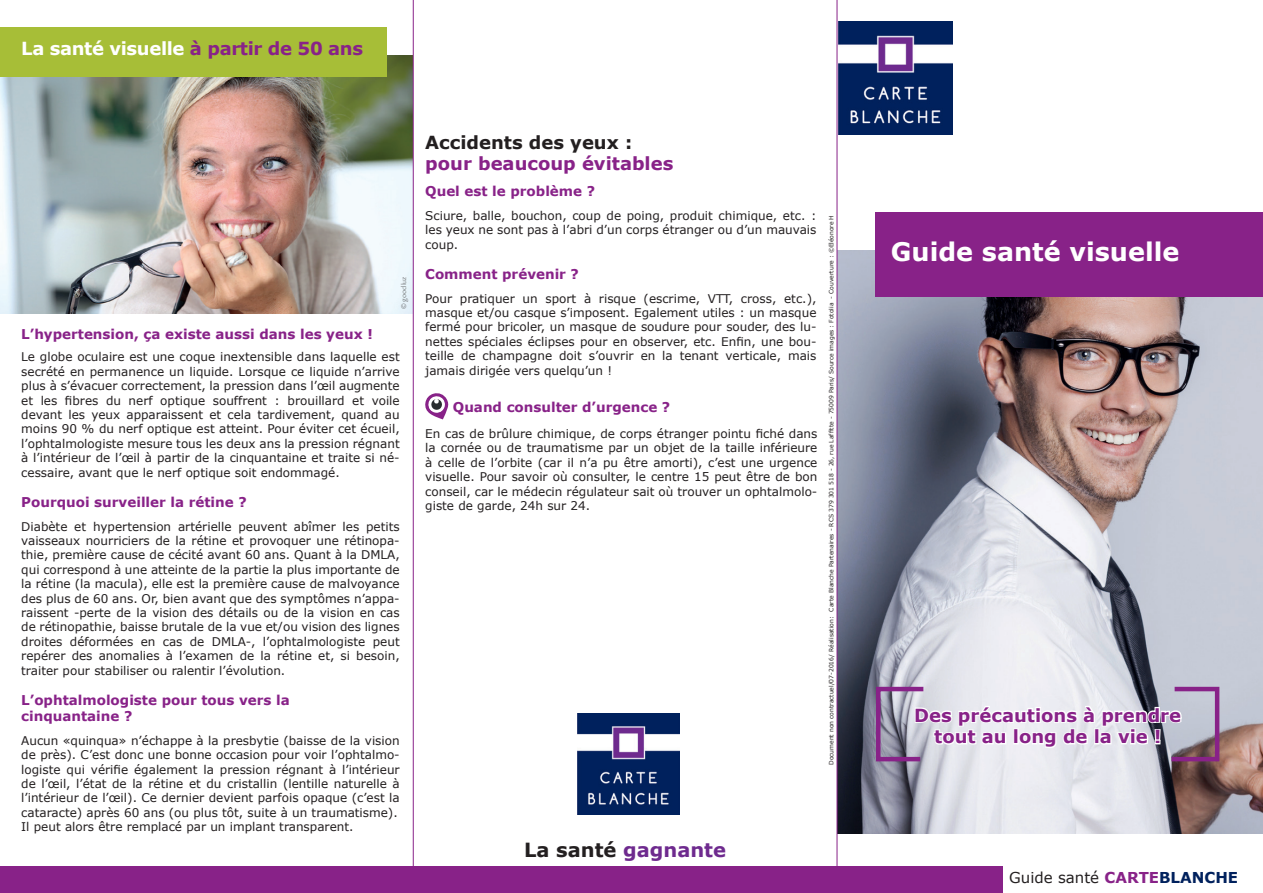
<style>
.page{position:relative;width:1263px;height:893px;background:#fff}
.page>*{position:absolute;margin:0;border:0;box-sizing:border-box;transform-origin:0 0}
.t1{font:700 25.5px "Verdana";color:#fff}
.t2{font:700 19.5px "Verdana";color:#6e2a8e}
.t3{font:700 18px/21.6px "Verdana";color:#828;text-align:center}
.t4{font:700 18px "Verdana";letter-spacing:-.02em;color:#fff}
.t5{font:700 18px "Verdana";color:#231f20}
.t6{font:15px "Verdana";color:#231f20}
.t7{font:700 13.5px/16.2px "Verdana";color:#828}
.t8{font:12px/14.4px "Verdana";color:#231f20;text-align:justify}
.t9{font:7.5px "Legacy Sans LT";color:#727477}
.t10{font:6px "Verdana";color:#231f20}
.s1{color:#828}
.s2{color:#231f20}
.s3{font-weight:700;color:#828}
.s4{font-weight:700;color:#00215d}
</style>
<div class="page">
<img style="left:838px;top:250px;width:425px;height:583px">
<img style="left:0;top:56px;width:412px;height:257px">
<img style="left:839px;top:21px;width:113px;height:114px">
<hr style="left:837px;top:0;width:1px;height:893px;background:#828">
<div style="left:876px;top:212px;width:387px;height:85px;background:#828"></div>
<div style="left:0;top:867px;width:1003px;height:26px;background:#828"></div>
<img style="left:577px;top:713px;width:102px;height:102px">
<hr style="left:413px;top:0;width:1px;height:893px;background:#828">
<div style="left:0;top:27px;width:386px;height:50px;background:#a7be37"></div>
<svg style="left:425px;top:393px;width:24px;height:26px"></svg>
<svg style="left:874px;top:684px;width:348px;height:80px"></svg>
<h3 class="t4" style="left:21px;top:35px;width:343px">La santé visuelle <span class="s1">à partir de 50 ans</span></h3>
<p class="t9" style="left:400px;top:309px;width:34px;rotate:-90deg">© goodluz</p>
<p class="t7" style="left:21px;top:326px;width:353px">L’hypertension, ça existe aussi dans les yeux !</p>
<p class="t8" style="left:21px;top:350px;width:380px">Le globe oculaire est une coque inextensible dans laquelle est secrété en permanence un liquide. Lorsque ce liquide n’arrive plus à s’évacuer correctement, la pression dans l’œil augmente et les fibres du nerf optique souffrent : brouillard et voile devant les yeux apparaissent et cela tardivement, quand au moins 90 % du nerf optique est atteint. Pour éviter cet écueil, l’ophtalmologiste mesure tous les deux ans la pression régnant à l’intérieur de l’œil à partir de la cinquantaine et traite si né&shy;cessaire, avant que le nerf optique soit endommagé.</p>
<p class="t7" style="left:21px;top:494px;width:227px">Pourquoi surveiller la rétine ?</p>
<p class="t8" style="left:21px;top:519px;width:380px">Diabète et hypertension artérielle peuvent abîmer les petits vaisseaux nourriciers de la rétine et provoquer une rétinopa&shy;thie, première cause de cécité avant 60 ans. Quant à la DMLA, qui correspond à une atteinte de la partie la plus importante de la rétine (la macula), elle est la première cause de malvoyance des plus de 60 ans. Or, bien avant que des symptômes n’appa&shy;raissent -perte de la vision des détails ou de la vision en cas de rétinopathie, baisse brutale de la vue et/ou vision des lignes droites déformées en cas de DMLA-, l’ophtalmologiste peut repérer des anomalies à l’examen de la rétine et, si besoin, traiter pour stabiliser ou ralentir l’évolution.</p>
<p class="t7" style="left:21px;top:692px;width:270px">L’ophtalmologiste pour tous vers la cinquantaine ?</p>
<p class="t8" style="left:21px;top:733px;width:380px;text-align:left">Aucun «quinqua» n’échappe à la presbytie (baisse de la vision de près). C’est donc une bonne occasion pour voir l’ophtalmo&shy;logiste qui vérifie également la pression régnant à l’intérieur de l’œil, l’état de la rétine et du cristallin (lentille naturelle à l’intérieur de l’œil). Ce dernier devient parfois opaque (c’est la cataracte) après 60 ans (ou plus tôt, suite à un traumatisme).<br>Il peut alors être remplacé par un implant transparent.</p>
<h3 class="t5" style="left:425px;top:129px;width:208px">Accidents des yeux :</h3>
<h3 class="t3" style="left:425px;top:153px;width:250px">pour beaucoup évitables</h3>
<p class="t7" style="left:425px;top:183px;width:171px">Quel est le problème ?</p>
<p class="t8" style="left:425px;top:208px;width:393px">Sciure, balle, bouchon, coup de poing, produit chimique, etc. : les yeux ne sont pas à l’abri d’un corps étranger ou d’un mauvais coup.</p>
<p class="t7" style="left:425px;top:266px;width:155px">Comment prévenir ?</p>
<p class="t8" style="left:425px;top:291px;width:393px">Pour pratiquer un sport à risque (escrime, VTT, cross, etc.), masque et/ou casque s’imposent. Egalement utiles : un masque fermé pour bricoler, un masque de soudure pour souder, des lu&shy;nettes spéciales éclipses pour en observer, etc. Enfin, une bou&shy;teille de champagne doit s’ouvrir en la tenant verticale, mais jamais dirigée vers quelqu’un !</p>
<p class="t7" style="left:453px;top:399px;width:219px">Quand consulter d’urgence ?</p>
<p class="t8" style="left:425px;top:426px;width:394px">En cas de brûlure chimique, de corps étranger pointu fiché dans la cornée ou de traumatisme par un objet de la taille inférieure à celle de l’orbite (car il n’a pu être amorti), c’est une urgence visuelle. Pour savoir où consulter, le centre 15 peut être de bon conseil, car le médecin régulateur sait où trouver un ophtalmolo&shy;giste de garde, 24h sur 24.</p>
<p class="t10" style="left:827px;top:765px;width:551px;rotate:-90deg">Document non contractuel/07-2016/ Réalisation: Carte Blanche Partenaires - RCS 379 301 518 - 26, rue Laffitte - 75009 Paris/ Source images : Fotolia - Couverture : ©Eléonore H</p>
<h2 class="t2" style="left:524px;top:836px;width:204px"><span class="s2">La santé</span> gagnante</h2>
<h1 class="t1" style="left:891px;top:234px;width:290px">Guide santé visuelle</h1>
<h3 class="t3" style="left:914px;top:704px;width:268px">Des précautions à prendre tout au long de la vie !</h3>
<p class="t6" style="left:1009px;top:867px;width:230px">Guide santé <span class="s3">CARTE</span><span class="s4">BLANCHE</span></p>
</div>
